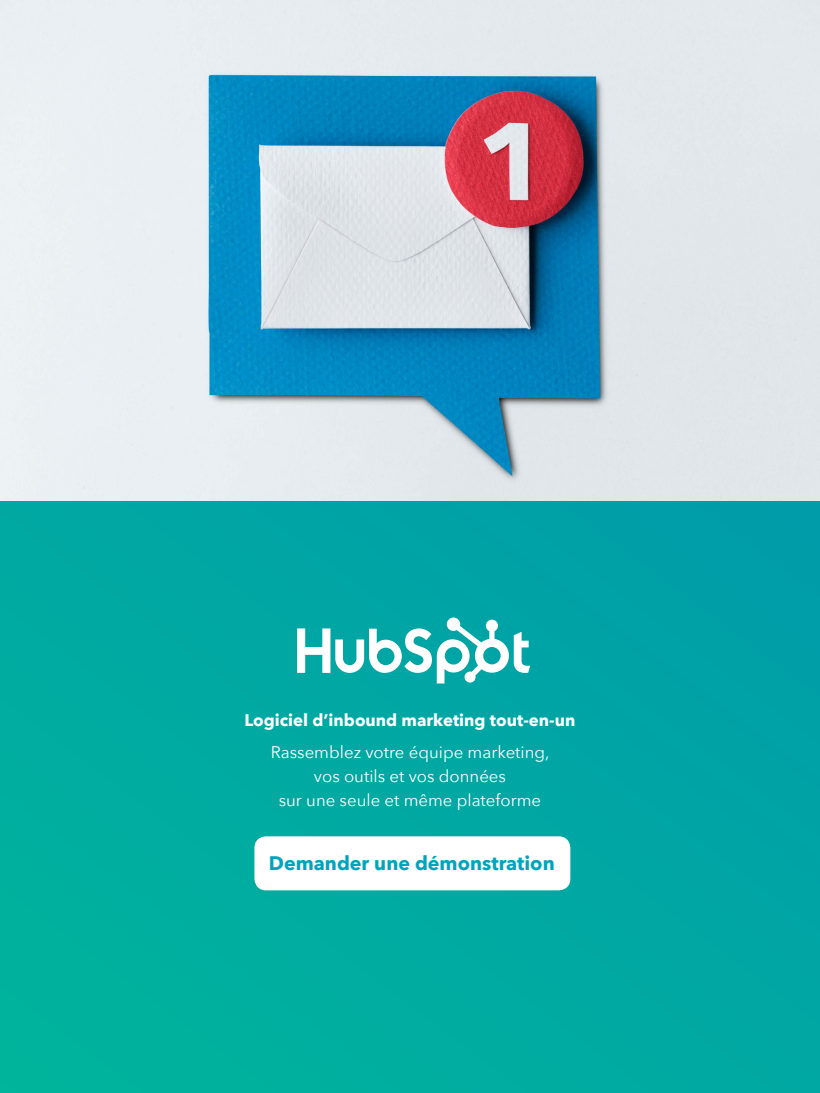
<style>
.page{position:relative;width:820px;height:1093px;background:#fff}
.page>*{position:absolute;margin:0;border:0;box-sizing:border-box;transform-origin:0 0}
.t1{font:700 19.6px "Avenir Next";color:#00a4bd}
.t2{font:16.8px/24px "Avenir Next";color:#fff;text-align:center}
.t3{font:700 16.8px "Avenir Next";color:#fff}
</style>
<div class="page">
<div style="left:0;top:0;width:819px;height:1093px;background:#00a8a2"></div>
<img style="left:0;top:0;width:819px;height:501px">
<svg style="left:297px;top:617px;width:233px;height:66px"></svg>
<div style="left:254px;top:836px;width:316px;height:54px;background:#fff;border-radius:12px"></div>
<p class="t3" style="left:244px;top:705px;width:332px">Logiciel d’inbound marketing tout-en-un</p>
<p class="t2" style="left:271px;top:739px;width:280px">Rassemblez votre équipe marketing, vos outils et vos données<br>sur une seule et même plateforme</p>
<p class="t1" style="left:269px;top:846px;width:287px">Demander une démonstration</p>
</div>
